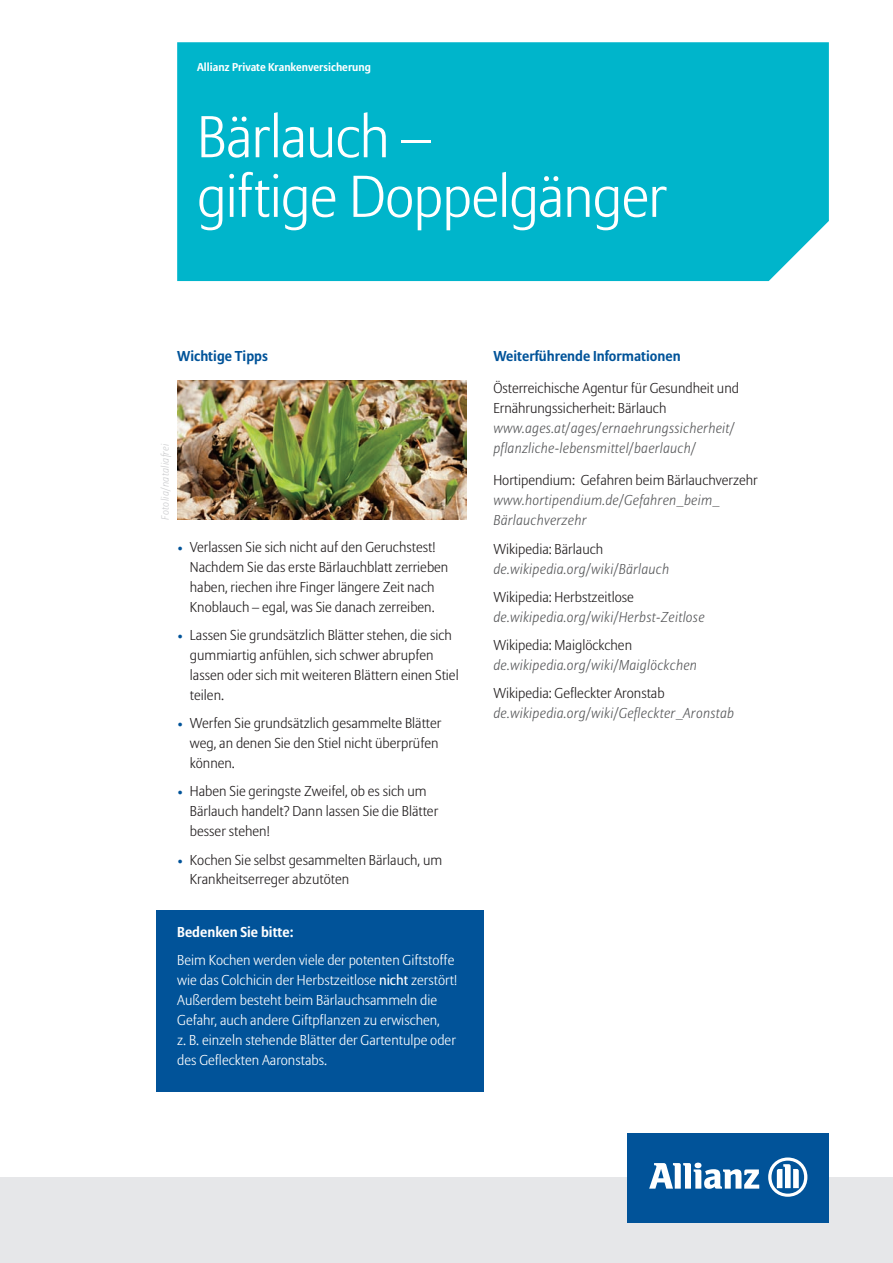
<style>
.page{position:relative;width:893px;height:1263px;background:#fff}
.page>*{position:absolute;margin:0;border:0;box-sizing:border-box;transform-origin:0 0}
.t1{font:300 58.5px/59.6px "Allianz Sans";letter-spacing:-.015em;color:#fff}
.t2{font:300 14.25px/20px "Allianz Sans";color:#231f20}
.t3{font:italic 300 14.25px/20px "Allianz Sans";letter-spacing:.02em;color:#57585a}
.t4{font:300 14.25px/20px "Allianz Sans";color:#fff}
.t5{font:700 14.25px "Allianz Sans";color:#015399}
.t6{font:700 14.25px "Allianz Sans";color:#fff}
.t7{font:700 11.25px "Allianz Sans";color:#fff}
.t8{font:italic 300 10.5px "Allianz Sans";letter-spacing:.03em;color:#cccdcf}
.s1{font-size:12px;color:#015399}
.s2{font-weight:400}
</style>
<div class="page">
<div style="left:0;top:1178px;width:893px;height:85px;background:#e6e7e9"></div>
<div style="left:156px;top:910px;width:328px;height:182px;background:#015399"></div>
<div style="left:627px;top:1133px;width:202px;height:90px;background:#015399"></div>
<svg style="left:649px;top:1163px;width:110px;height:26px"></svg>
<svg style="left:768px;top:1157px;width:39px;height:40px"></svg>
<div style="left:177px;top:42px;width:652px;height:239px;background:#00b5cb"></div>
<img style="left:177px;top:380px;width:289px;height:140px">
<p class="t7" style="left:197px;top:60px;width:175px">Allianz Private Krankenversicherung</p>
<h1 class="t1" style="left:197px;top:110px;width:471px">Bärlauch –<br>giftige Doppelgänger</h1>
<p class="t5" style="left:177px;top:346px;width:92px">Wichtige Tipps</p>
<p class="t8" style="left:159px;top:520px;width:78px;rotate:-90deg">Fotolia/nataliafrei</p>
<p class="t2" style="left:190px;top:538px;width:260px;text-indent:-13px"><span class="s1">•</span> Verlassen Sie sich nicht auf den Geruchstest!<br>Nachdem Sie das erste Bärlauchblatt zerrieben haben, riechen ihre Finger längere Zeit nach Knoblauch – egal, was Sie danach zerreiben.</p>
<p class="t2" style="left:190px;top:626px;width:270px;text-indent:-13px"><span class="s1">•</span> Lassen Sie grundsätzlich Blätter stehen, die sich gummiartig anfühlen, sich schwer abrupfen lassen oder sich mit weiteren Blättern einen Stiel teilen.</p>
<p class="t2" style="left:190px;top:714px;width:253px;text-indent:-13px"><span class="s1">•</span> Werfen Sie grundsätzlich gesammelte Blätter weg, an denen Sie den Stiel nicht überprüfen können.</p>
<p class="t2" style="left:190px;top:782px;width:250px;text-indent:-13px"><span class="s1">•</span> Haben Sie geringste Zweifel, ob es sich um<br>Bärlauch handelt? Dann lassen Sie die Blätter besser stehen!</p>
<p class="t2" style="left:190px;top:850px;width:254px;text-indent:-13px"><span class="s1">•</span> Kochen Sie selbst gesammelten Bärlauch, um<br>Krankheitserreger abzutöten</p>
<p class="t6" style="left:177px;top:923px;width:118px">Bedenken Sie bitte:</p>
<p class="t4" style="left:177px;top:951px;width:282px">Beim Kochen werden viele der potenten Giftstoffe wie das Colchicin der Herbstzeitlose <span class="s2">nicht</span> zerstört!<br>Außerdem besteht beim Bärlauchsammeln die Gefahr, auch andere Giftpflanzen zu erwischen,<br>z. B. einzeln stehende Blätter der Gartentulpe oder des Gefleckten Aaronstabs.</p>
<p class="t5" style="left:493px;top:346px;width:189px">Weiterführende Informationen</p>
<p class="t2" style="left:493px;top:379px;width:247px">Österreichische Agentur für Gesundheit und<br>Ernährungssicherheit: Bärlauch</p>
<p class="t3" style="left:493px;top:418px;width:243px">www.ages.at/ages/ernaehrungssicherheit/ pflanzliche-lebensmittel/baerlauch/</p>
<p class="t2" style="left:493px;top:471px;width:266px">Hortipendium: Gefahren beim Bärlauchverzehr</p>
<p class="t3" style="left:493px;top:490px;width:228px">www.hortipendium.de/Gefahren_beim_<br>Bärlauchverzehr</p>
<p class="t2" style="left:493px;top:539px;width:111px">Wikipedia: Bärlauch</p>
<p class="t3" style="left:493px;top:558px;width:177px">de.wikipedia.org/wiki/Bärlauch</p>
<p class="t2" style="left:493px;top:588px;width:142px">Wikipedia: Herbstzeitlose</p>
<p class="t3" style="left:493px;top:607px;width:213px">de.wikipedia.org/wiki/Herbst-Zeitlose</p>
<p class="t2" style="left:493px;top:636px;width:140px">Wikipedia: Maiglöckchen</p>
<p class="t3" style="left:493px;top:655px;width:205px">de.wikipedia.org/wiki/Maiglöckchen</p>
<p class="t2" style="left:493px;top:684px;width:173px">Wikipedia: Gefleckter Aronstab</p>
<p class="t3" style="left:493px;top:703px;width:242px">de.wikipedia.org/wiki/Gefleckter_Aronstab</p>
</div>
